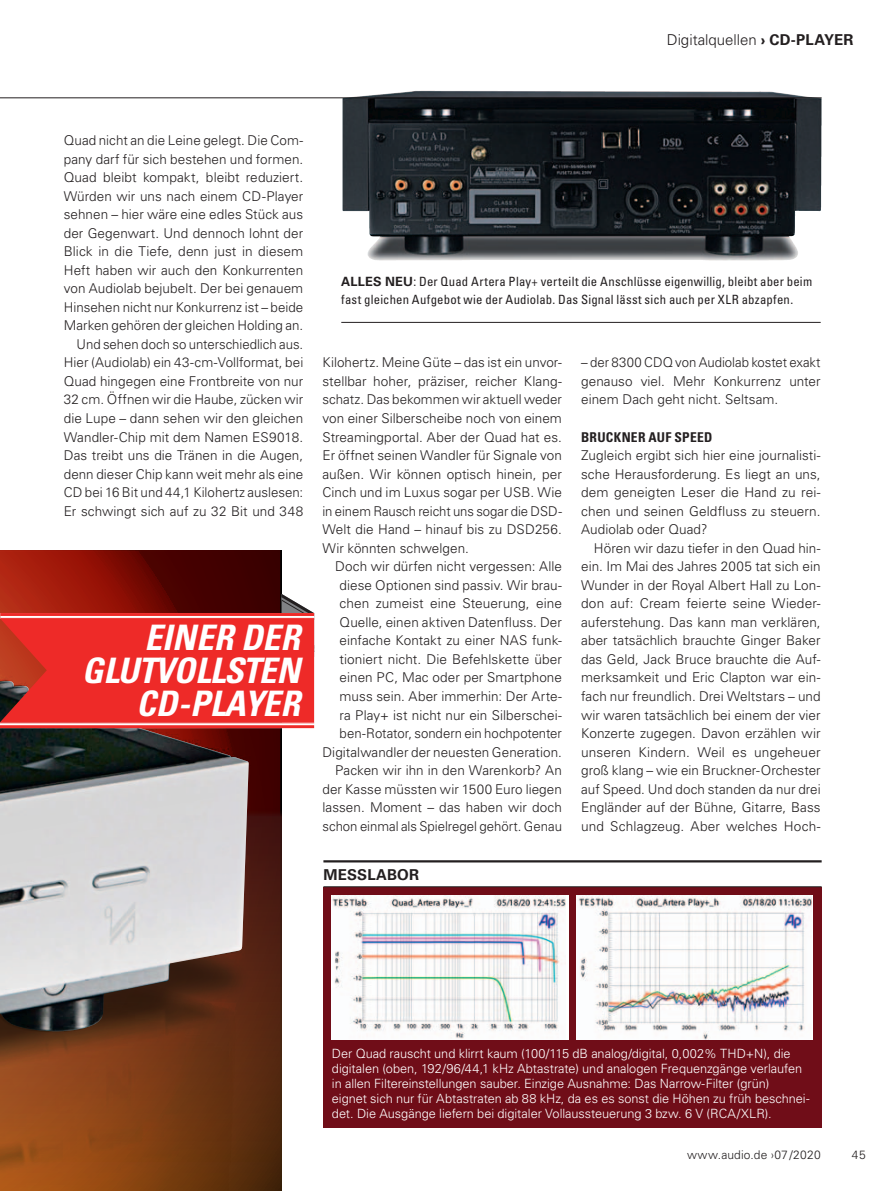
<style>
.page{position:relative;width:893px;height:1191px;background:#fff}
.page>*{position:absolute;margin:0;border:0;box-sizing:border-box;transform-origin:0 0}
._03_Headline_schmal{font:italic 700 condensed 35.1px/33px "Univers LT Std";letter-spacing:-.005em;color:#fff;text-align:right}
._01_Ressortmarke{font:300 15px "Univers LT Std";color:#231f20}
._03_Kasten_Kopf{font:700 15px "Univers LT Std";letter-spacing:.01em;color:#231f20}
._03_Lauftext{font:300 13.5px/18.6px "Univers LT Std";letter-spacing:.005em;color:#231f20;text-align:justify}
._03_Lauftext_ohne_Ei{font:300 13.5px/18.6px "Univers LT Std";letter-spacing:.005em;color:#231f20;text-align:justify}
.Zwischentitel_Bold_C{font:700 condensed 13.5px "Univers LT Std";letter-spacing:.02em;color:#231f20}
._03_Kasten_Text{font:300 12.75px/15px "Univers LT Std";letter-spacing:-.005em;color:#fff}
._03_BU_Erster_Absatz{font:condensed 12.75px/18px "Univers LT Std";letter-spacing:.015em;color:#231f20}
._01_Audio-Heftnummer{font:300 12px "Univers LT Std";letter-spacing:.015em;color:#231f20}
._01_Pagina{font:300 12px "Univers LT Std";color:#231f20}
.s1{font-weight:700}
.s2{font-weight:700;font-stretch:normal}
</style>
<div class="page">
<img style="left:0;top:550px;width:282px;height:641px">
<img style="left:343px;top:91px;width:451px;height:169px">
<div style="left:323px;top:887px;width:499px;height:240px;background:#700d18"></div>
<img style="left:577px;top:895px;width:234px;height:145px">
<img style="left:332px;top:895px;width:234px;height:145px">
<hr style="left:323px;top:860px;width:499px;height:2px;background:#231f20">
<hr style="left:323px;top:886px;width:499px;height:1px;background:#231f20">
<hr style="left:0;top:97px;width:822px;height:1px;background:#231f20">
<hr style="left:341px;top:322px;width:480px;height:1px;background:#231f20">
<img style="left:0;top:728px;width:249px;height:303px">
<svg style="left:0;top:587px;width:315px;height:135px;background:#d22b26"></svg>
<div style="left:0;top:613px;width:314px;height:6px;background:#fef4f4"></div>
<hr style="left:0;top:613px;width:314px;height:3px;background:#ee2a28">
<hr style="left:0;top:618px;width:314px;height:1px;background:#ee2a28">
<svg style="left:0;top:723px;width:314px;height:2px"></svg>
<hr style="left:0;top:722px;width:314px;height:1px;background:#ee2a28">
<hr style="left:0;top:725px;width:314px;height:3px;background:#ee2a28">
<p class="_01_Ressortmarke" style="left:667px;top:31px;width:188px">Digitalquellen <span class="s1">› CD-PLAYER</span></p>
<p class="_03_Lauftext" style="left:64px;top:131px;width:241px">Quad nicht an die Leine gelegt. Die Com&shy;pany darf für sich bestehen und formen.<br>Quad bleibt kompakt, bleibt reduziert.<br>Würden wir uns nach einem CD-Player sehnen – hier wäre eine edles Stück aus der Gegenwart. Und dennoch lohnt der Blick in die Tiefe, denn just in diesem Heft haben wir auch den Konkurrenten von Audiolab bejubelt. Der bei genauem Hinsehen nicht nur Konkurrenz ist – beide Marken gehören der gleichen Holding an.</p>
<p class="_03_Lauftext" style="left:64px;top:335px;width:241px;text-indent:13px">Und sehen doch so unterschiedlich aus.<br>Hier (Audiolab) ein 43-cm-Vollformat, bei Quad hingegen eine Frontbreite von nur 32 cm. Öffnen wir die Haube, zücken wir die Lupe – dann sehen wir den gleichen Wandler-Chip mit dem Namen ES9018.<br>Das treibt uns die Tränen in die Augen, denn dieser Chip kann weit mehr als eine CD bei 16 Bit und 44,1 Kilohertz auslesen:<br>Er schwingt sich auf zu 32 Bit und 348</p>
<p class="_03_Headline_schmal" style="left:82px;top:621px;width:220px">EINER DER<br>GLUTVOLLSTEN<br>CD-PLAYER</p>
<p class="_03_BU_Erster_Absatz" style="left:341px;top:272px;width:472px"><span class="s2">ALLES NEU</span>: Der Quad Artera Play+ verteilt die Anschlüsse eigenwillig, bleibt aber beim fast gleichen Aufgebot wie der Audiolab. Das Signal lässt sich auch per XLR abzapfen.</p>
<p class="_03_Lauftext" style="left:322px;top:353px;width:241px">Kilohertz. Meine Güte – das ist ein unvor&shy;stellbar hoher, präziser, reicher Klang&shy;schatz. Das bekommen wir aktuell weder von einer Silberscheibe noch von einem Streamingportal. Aber der Quad hat es.<br>Er öffnet seinen Wandler für Signale von außen. Wir können optisch hinein, per Cinch und im Luxus sogar per USB. Wie in einem Rausch reicht uns sogar die DSD-Welt die Hand – hinauf bis zu DSD256.<br>Wir könnten schwelgen.</p>
<p class="_03_Lauftext" style="left:322px;top:557px;width:241px;text-align:right">Doch wir dürfen nicht vergessen: Alle diese Optionen sind passiv. Wir brau&shy;chen zumeist eine Steuerung, eine Quelle, einen aktiven Datenfluss. Der einfache Kontakt zu einer NAS funk&shy;tioniert nicht. Die Befehlskette über einen PC, Mac oder per Smartphone muss sein. Aber immerhin: Der Arte-<br>ra Play+ ist nicht nur ein Silberschei&shy;ben-Rotator, sondern ein hochpotenter Digitalwandler der neuesten Generation.</p>
<p class="_03_Lauftext" style="left:322px;top:761px;width:241px;text-indent:13px">Packen wir ihn in den Warenkorb? An der Kasse müssten wir 1500 Euro liegen lassen. Moment – das haben wir doch schon einmal als Spielregel gehört. Genau</p>
<p class="_03_Kasten_Kopf" style="left:323px;top:865px;width:97px">MESSLABOR</p>
<p class="_03_Lauftext" style="left:581px;top:353px;width:241px">– der 8300 CDQ von Audiolab kostet exakt genauso viel. Mehr Konkurrenz unter einem Dach geht nicht. Seltsam.</p>
<p class="Zwischentitel_Bold_C" style="left:581px;top:428px;width:133px">BRUCKNER AUF SPEED</p>
<p class="_03_Lauftext_ohne_Ei" style="left:581px;top:446px;width:241px">Zugleich ergibt sich hier eine journalisti&shy;sche Herausforderung. Es liegt an uns, dem geneigten Leser die Hand zu rei&shy;chen und seinen Geldfluss zu steuern.<br>Audiolab oder Quad?</p>
<p class="_03_Lauftext" style="left:581px;top:538px;width:241px;text-indent:13px">Hören wir dazu tiefer in den Quad hin&shy;ein. Im Mai des Jahres 2005 tat sich ein Wunder in der Royal Albert Hall zu Lon&shy;don auf: Cream feierte seine Wieder&shy;auferstehung. Das kann man verklären, aber tatsächlich brauchte Ginger Baker das Geld, Jack Bruce brauchte die Auf&shy;merksamkeit und Eric Clapton war ein&shy;fach nur freundlich. Drei Weltstars – und wir waren tatsächlich bei einem der vier Konzerte zugegen. Davon erzählen wir unseren Kindern. Weil es ungeheuer groß klang – wie ein Bruckner-Orchester auf Speed. Und doch standen da nur drei Engländer auf der Bühne, Gitarre, Bass und Schlagzeug. Aber welches Hoch-</p>
<p class="_03_Kasten_Text" style="left:332px;top:1046px;width:479px">Der Quad rauscht und klirrt kaum (100/115 dB analog/digital, 0,002% THD+N), die digitalen (oben, 192/96/44,1 kHz Abtastrate) und analogen Frequenzgänge verlaufen in allen Filtereinstellungen sauber. Einzige Ausnahme: Das Narrow-Filter (grün)<br>eignet sich nur für Abtastraten ab 88 kHz, da es es sonst die Höhen zu früh beschnei&shy;det. Die Ausgänge liefern bei digitaler Vollaussteuerung 3 bzw. 6 V (RCA/XLR).</p>
<p class="_01_Audio-Heftnummer" style="left:687px;top:1147px;width:135px">www.audio.de ›07/2020</p>
<p class="_01_Pagina" style="left:852px;top:1147px;width:15px">45</p>
</div>
